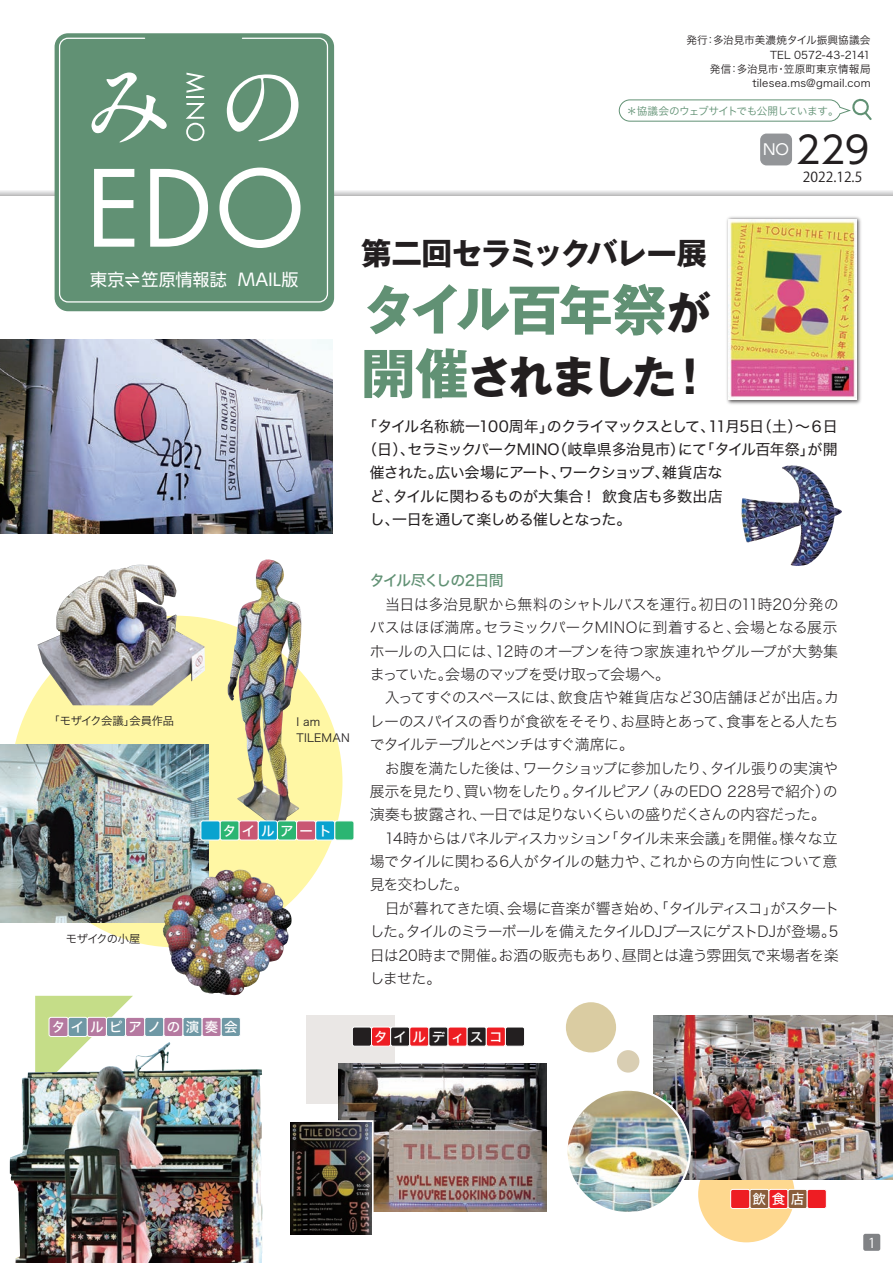
<style>
.page{position:relative;width:893px;height:1263px;background:#fff}
.page>*{position:absolute;margin:0;border:0;box-sizing:border-box;transform-origin:0 0}
.t1{font:700 93.75px "A1 Mincho Std";color:#fff}
.t2{font:700 54px "Gothic MB101 Pro";letter-spacing:-.045em;color:#619174}
.t3{font:700 45px "Gothic MB101 Pro";letter-spacing:-.095em;color:#231f20}
.t4{font:37.2px "UD Shin Go Pro";color:#231f20}
.t5{font:700 30.75px "Gothic MB101 Pro";letter-spacing:-.035em;color:#231f20}
.t6{font:16.95px "UD Shin Go Pro";letter-spacing:.01em;color:#fff}
.t7{font:15px/23.4px "Hira Kaku Std W2";letter-spacing:-.04em;color:#231f20}
.t8{font:15px "Hira Kaku Std W4";letter-spacing:-.04em;color:#231f20}
.t9{font:15px "Hira Kaku Std W4";letter-spacing:-.065em;color:#231f20}
.t10{font:15px "Hira Kaku Std W4";letter-spacing:-.005em;color:#231f20}
.t11{font:15px "Hira Kaku Std W4";letter-spacing:-.07em;color:#231f20}
.t12{font:15px "Hira Kaku Std W5";letter-spacing:-.045em;color:#619174}
.t13{font:14.85px "UD Shin Go Pro";color:#fff}
.t14{font:13.8px "Koz Go Pr 6 N";color:#231f20}
.t15{font:13.65px "Koz Go Pro";color:#fff}
.t16{font:13.5px "Hira Kaku Std W5";letter-spacing:.415em;color:#fff}
.t17{font:11.25px "Hira Kaku Std W3";letter-spacing:-.01em;color:#231f20}
.t18{font:11.25px/15.9px "Hira Kaku Std W3";letter-spacing:.025em;color:#231f20}
.t19{font:11.25px "Hira Kaku Std W3";letter-spacing:-.05em;color:#231f20}
.t20{font:10.65px/14.4px "Hira Kaku Std W3";letter-spacing:.015em;color:#231f20;text-align:right}
.t21{font:10.65px "Hira Kaku Std W3";letter-spacing:-.045em;color:#619174}
.s1{font-size:45px;color:#231f20}
.s2{font-size:54px;color:#619174}
</style>
<div class="page">
<img style="left:0;top:33px;width:893px;height:1230px">
<h1 class="t1" style="left:82px;top:30px;width:230px">み の</h1>
<p class="t20" style="left:686px;top:33px;width:186px">発行：多治見市美濃焼タイル振興協議会<br>TEL 0572-43-2141<br>発信：多治見市・笠原町東京情報局tilesea.ms@gmail.com</p>
<p class="t21" style="left:626px;top:103px;width:214px">＊協議会のウェブサイトでも公開しています。</p>
<p class="t13" style="left:763px;top:137px;width:28px">NO</p>
<h3 class="t4" style="left:796px;top:120px;width:75px">229</h3>
<p class="t14" style="left:803px;top:169px;width:61px">2022.12.5</p>
<p class="t6" style="left:90px;top:265px;width:210px">東京　笠原情報誌 MAIL版</p>
<h3 class="t5" style="left:361px;top:227px;width:348px">第二回セラミックバレー展</h3>
<h2 class="t2" style="left:361px;top:265px;width:351px">タイル百年祭<span class="s1">が</span></h2>
<h3 class="t3" style="left:361px;top:340px;width:353px"><span class="s2">開催</span>されました！</h3>
<p class="t9" style="left:362px;top:415px;width:477px">「タイル名称統一100周年」のクライマックスとして、11月5日（土）～６日</p>
<p class="t8" style="left:362px;top:438px;width:477px">（日）、セラミックパークMINO（岐阜県多治見市）にて「タイル百年祭」が開</p>
<p class="t8" style="left:370px;top:461px;width:354px">催された。広い会場にアート、ワークショップ、雑貨店な</p>
<p class="t10" style="left:370px;top:485px;width:355px">ど、タイルに関わるものが大集合！ 飲食店も多数出店</p>
<p class="t11" style="left:370px;top:508px;width:263px">し、一日を通して楽しめる催しとなった。</p>
<p class="t17" style="left:48px;top:712px;width:127px">「モザイク会議」会員作品</p>
<p class="t18" style="left:297px;top:714px;width:55px">I am<br>TILEMAN</p>
<p class="t19" style="left:66px;top:930px;width:76px">モザイクの小屋</p>
<p class="t16" style="left:223px;top:820px;width:111px">タイルアート</p>
<p class="t16" style="left:52px;top:1017px;width:187px">タイルピアノの演奏会</p>
<p class="t12" style="left:370px;top:569px;width:136px">タイル尽くしの2日間</p>
<p class="t7" style="left:370px;top:592px;width:471px">　当日は多治見駅から無料のシャトルバスを運行。初日の11時20分発のバスはほぼ満席。セラミックパークMINOに到着すると、会場となる展示ホールの入口には、12時のオープンを待つ家族連れやグループが大勢集まっていた。会場のマップを受け取って会場へ。<br>　入ってすぐのスペースには、飲食店や雑貨店など30店舗ほどが出店。カレーのスパイスの香りが食欲をそそり、お昼時とあって、食事をとる人たちでタイルテーブルとベンチはすぐ満席に。<br>　お腹を満たした後は、ワークショップに参加したり、タイル張りの実演や展示を見たり、買い物をしたり。タイルピアノ（みのEDO 228号で紹介）の演奏も披露され、一日では足りないくらいの盛りだくさんの内容だった。　14時からはパネルディスカッション「タイル未来会議」を開催。様々な立場でタイルに関わる6人がタイルの魅力や、これからの方向性について意見を交わした。<br>　日が暮れてきた頃、会場に音楽が響き始め、「タイルディスコ」がスタートした。タイルのミラーボールを備えたタイルDJブースにゲストDJが登場。5日は20時まで開催。お酒の販売もあり、昼間とは違う雰囲気で来場者を楽しませた。</p>
<p class="t16" style="left:374px;top:1026px;width:130px">タイルディスコ</p>
<p class="t16" style="left:753px;top:1189px;width:53px">飲食店</p>
<p class="t15" style="left:868px;top:1234px;width:9px">1</p>
</div>
